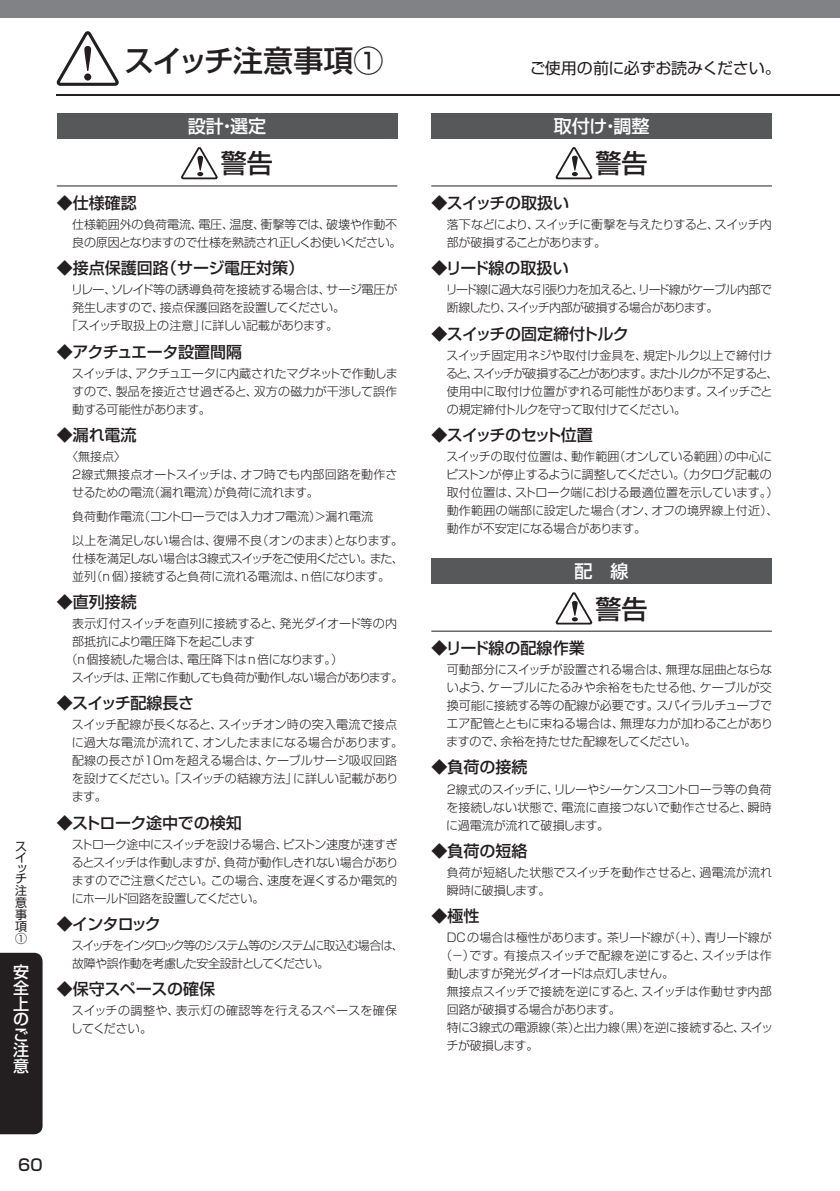
<style>
.page{position:relative;width:840px;height:1191px;background:#fff}
.page>*{position:absolute;margin:0;border:0;box-sizing:border-box;transform-origin:0 0}
.t1{font:500 30px "Shin Go Pro";letter-spacing:-.01em;color:#231f20}
.t2{font:500 26px "Shin Go Pro";color:#231f20}
.t3{font:500 18px "Shin Go Pro";color:#fff}
.t4{font:500 16px "Shin Go Pro";letter-spacing:-.005em;color:#231f20}
.t5{font:500 16px "Shin Go Pro";letter-spacing:-.03em;color:#231f20}
.t6{font:500 16px "Shin Go Pro";letter-spacing:-.055em;color:#231f20}
.t7{font:500 16px "Shin Go Pro";letter-spacing:-.025em;color:#231f20}
.t8{font:500 16px/15.8px "Shin Go Pro";color:#fff;text-align:justify}
.t9{font:15.6px "Shin Go Pro";letter-spacing:-.015em;color:#231f20}
.t10{font:300 12px/18px "Shin Go Pro";letter-spacing:-.025em;color:#231f20}
.t11{font:300 12px/18px "Shin Go Pro";color:#231f20}
.t12{font:300 12px/23.6px "Shin Go Pro";letter-spacing:-.005em;color:#231f20}
.t13{font:300 12px/18px "Shin Go Pro";letter-spacing:-.05em;color:#231f20}
.t14{font:300 12px/18px "Shin Go Pro";letter-spacing:-.065em;color:#231f20}
.t15{font:300 12px/18px "Shin Go Pro";letter-spacing:-.1em;color:#231f20}
.t16{font:300 12px/18px "Shin Go Pro";letter-spacing:.025em;color:#231f20}
.t17{font:300 12px "Shin Go Pro";letter-spacing:-.055em;color:#231f20}
.t18{font:300 12px "Shin Go Pro";letter-spacing:.01em;color:#231f20}
.t19{font:300 12px "Shin Go Pro";letter-spacing:-.045em;color:#231f20}
.t20{font:12px/12px "Shin Go Pro";color:#231f20}
</style>
<div class="page">
<div style="left:0;top:952px;width:43px;height:182px;background:#231f20"></div>
<div style="left:0;top:0;width:839px;height:17px;background:#808285"></div>
<hr style="left:57px;top:94px;width:782px;height:2px;background:#231f20">
<svg style="left:58px;top:31px;width:61px;height:55px"></svg>
<hr style="left:57px;top:186px;width:340px;height:1px;background:#231f20">
<div style="left:57px;top:113px;width:340px;height:26px;background:#57585a"></div>
<svg style="left:181px;top:147px;width:37px;height:33px"></svg>
<hr style="left:431px;top:186px;width:340px;height:1px;background:#231f20">
<hr style="left:431px;top:631px;width:340px;height:1px;background:#231f20">
<div style="left:431px;top:113px;width:340px;height:26px;background:#57585a"></div>
<div style="left:431px;top:558px;width:340px;height:26px;background:#57585a"></div>
<svg style="left:556px;top:147px;width:37px;height:33px"></svg>
<svg style="left:556px;top:592px;width:37px;height:33px"></svg>
<p class="t20" style="left:15px;top:839px;width:13px">スイ</p>
<p class="t20" style="left:15px;top:861px;width:13px;line-height:10.4px">ッチ</p>
<p class="t20" style="left:15px;top:882px;width:13px;text-align:justify">注意事項①</p>
<h3 class="t8" style="left:13px;top:962px;width:17px">安全上のご注意</h3>
<h1 class="t1" style="left:124px;top:36px;width:261px">スイッチ注意事項①</h1>
<h3 class="t3" style="left:188px;top:111px;width:80px">設計・選定</h3>
<h2 class="t2" style="left:221px;top:142px;width:53px">警告</h2>
<h3 class="t4" style="left:57px;top:190px;width:81px">◆仕様確認</h3>
<p class="t10" style="left:72px;top:214px;width:331px">仕様範囲外の負荷電流、電圧、温度、衝撃等では、破壊や作動不良の原因となりますので仕様を熟読され正しくお使いください。</p>
<h3 class="t4" style="left:57px;top:255px;width:249px">◆接点保護回路（サージ電圧対策）</h3>
<p class="t10" style="left:71px;top:279px;width:328px">リレー、ソレイド等の誘導負荷を接続する場合は、サージ電圧が</p>
<p class="t10" style="left:72px;top:297px;width:274px">発生しますので、接点保護回路を設置してください。</p>
<p class="t10" style="left:66px;top:315px;width:274px">「スイッチ取扱上の注意」に詳しい記載があります。</p>
<h3 class="t5" style="left:57px;top:338px;width:187px">◆アクチュエータ設置間隔</h3>
<p class="t10" style="left:72px;top:363px;width:327px;text-align:justify">スイッチは、アクチュエータに内蔵されたマグネットで作動しますので、製品を接近させ過ぎると、双方の磁力が干渉して誤作動する可能性があります。</p>
<h3 class="t4" style="left:57px;top:422px;width:81px">◆漏れ電流</h3>
<p class="t11" style="left:72px;top:446px;width:327px;text-indent:-6px">〈無接点〉<br>2線式無接点オートスイッチは、オフ時でも内部回路を動作させるための電流（漏れ電流）が負荷に流れます。</p>
<p class="t12" style="left:72px;top:503px;width:332px">負荷動作電流（コントローラでは入力オフ電流）＞漏れ電流<br>以上を満足しない場合は、復帰不良（オンのまま）となります。</p>
<p class="t13" style="left:72px;top:547px;width:333px">仕様を満足しない場合は3線式スイッチをご使用ください。また、並列（n 個）接続すると負荷に流れる電流は、n倍になります。</p>
<h3 class="t4" style="left:57px;top:588px;width:81px">◆直列接続</h3>
<p class="t12" style="left:72px;top:610px;width:326px">表示灯付スイッチを直列に接続すると、発光ダイオード等の内</p>
<p class="t10" style="left:72px;top:631px;width:184px">部抵抗により電圧降下を起こします</p>
<p class="t10" style="left:65px;top:649px;width:279px">（n個接続した場合は、電圧降下はn倍になります。）</p>
<p class="t17" style="left:72px;top:667px;width:333px">スイッチは、正常に作動しても負荷が動作しない場合があります。</p>
<h3 class="t7" style="left:57px;top:690px;width:139px">◆スイッチ配線長さ</h3>
<p class="t11" style="left:72px;top:714px;width:333px">スイッチ配線が長くなると、スイッチオン時の突入電流で接点に過大な電流が流れて、オンしたままになる場合があります。配線の長さが10mを超える場合は、ケーブルサージ吸収回路を設けてください。「スイッチの結線方法」に詳しい記載があります。</p>
<h3 class="t4" style="left:57px;top:809px;width:186px">◆ストローク途中での検知</h3>
<p class="t10" style="left:72px;top:833px;width:328px;text-align:justify">ストローク途中にスイッチを設ける場合、ピストン速度が速すぎるとスイッチは作動しますが、負荷が動作しきれない場合がありますのでご注意ください。この場合、速度を遅くするか電気的にホールド回路を設置してください。</p>
<h3 class="t4" style="left:57px;top:910px;width:105px">◆インタロック</h3>
<p class="t15" style="left:72px;top:935px;width:333px">スイッチをインタロック等のシステム等のシステムに取込む場合は、故障や誤作動を考慮した安全設計としてください。</p>
<h3 class="t4" style="left:57px;top:976px;width:160px">◆保守スペースの確保</h3>
<p class="t16" style="left:71px;top:1000px;width:328px">スイッチの調整や、表示灯の確認等を行えるスペースを確保してください。</p>
<h3 class="t4" style="left:18px;top:1151px;width:26px">60</h3>
<p class="t9" style="left:529px;top:55px;width:252px">ご使用の前に必ずお読みください。</p>
<h3 class="t3" style="left:553px;top:111px;width:97px">取付け・調整</h3>
<h2 class="t2" style="left:595px;top:142px;width:53px">警告</h2>
<h3 class="t4" style="left:431px;top:190px;width:139px">◆スイッチの取扱い</h3>
<p class="t10" style="left:446px;top:214px;width:326px">落下などにより、スイッチに衝撃を与えたりすると、スイッチ内部が破損することがあります。</p>
<h3 class="t4" style="left:431px;top:255px;width:139px">◆リード線の取扱い</h3>
<p class="t14" style="left:445px;top:279px;width:328px">リード線に過大な引張り力を加えると、リード線がケーブル内部で断線したり、スイッチ内部が破損する場合があります。</p>
<h3 class="t5" style="left:431px;top:320px;width:199px">◆スイッチの固定締付トルク</h3>
<p class="t10" style="left:446px;top:345px;width:333px">スイッチ固定用ネジや取付け金具を、規定トルク以上で締付けると、スイッチが破損することがあります。またトルクが不足すると、使用中に取付け位置がずれる可能性があります。スイッチごとの規定締付トルクを守って取付けてください。</p>
<h3 class="t6" style="left:431px;top:422px;width:163px">◆スイッチのセット位置</h3>
<p class="t10" style="left:446px;top:446px;width:333px">スイッチの取付位置は、動作範囲（オンしている範囲）の中心にピストンが停止するように調整してください。（カタログ記載の取付位置は、ストローク端における最適位置を示しています。）動作範囲の端部に設定した場合（オン、オフの境界線上付近）、動作が不安定になる場合があります。</p>
<h3 class="t3" style="left:574px;top:556px;width:55px">配　線</h3>
<h2 class="t2" style="left:595px;top:587px;width:53px">警告</h2>
<h3 class="t4" style="left:431px;top:635px;width:155px">◆リード線の配線作業</h3>
<p class="t10" style="left:446px;top:659px;width:328px;text-align:justify">可動部分にスイッチが設置される場合は、無理な屈曲とならないよう、ケーブルにたるみや余裕をもたせる他、ケーブルが交換可能に接続する等の配線が必要です。スパイラルチューブでエア配管とともに束ねる場合は、無理な力が加わることがありますので、余裕を持たせた配線をしてください。</p>
<h3 class="t4" style="left:431px;top:754px;width:97px">◆負荷の接続</h3>
<p class="t10" style="left:446px;top:778px;width:327px;text-align:justify">2線式のスイッチに、リレーやシーケンスコントローラ等の負荷を接続しない状態で、電流に直接つないで動作させると、瞬時に過電流が流れて破損します。</p>
<h3 class="t4" style="left:431px;top:837px;width:97px">◆負荷の短絡</h3>
<p class="t12" style="left:446px;top:862px;width:327px;line-height:18px">負荷が短絡した状態でスイッチを動作させると、過電流が流れ瞬時に破損します。</p>
<h3 class="t4" style="left:431px;top:903px;width:49px">◆極性</h3>
<p class="t10" style="left:446px;top:927px;width:326px">DC の場合は極性があります。茶リード線が（＋）、青リード線が</p>
<p class="t18" style="left:440px;top:946px;width:333px">（−）です。有接点スイッチで配線を逆にすると、スイッチは作</p>
<p class="t19" style="left:446px;top:964px;width:229px">動しますが発光ダイオードは点灯しません。</p>
<p class="t11" style="left:446px;top:981px;width:326px">無接点スイッチで接続を逆にすると、スイッチは作動せず内部</p>
<p class="t10" style="left:446px;top:999px;width:176px">回路が破損する場合があります。</p>
<p class="t10" style="left:446px;top:1017px;width:327px">特に3線式の電源線（茶）と出力線（黒）を逆に接続すると、スイッ</p>
<p class="t19" style="left:446px;top:1036px;width:93px">チが破損します。</p>
</div>
